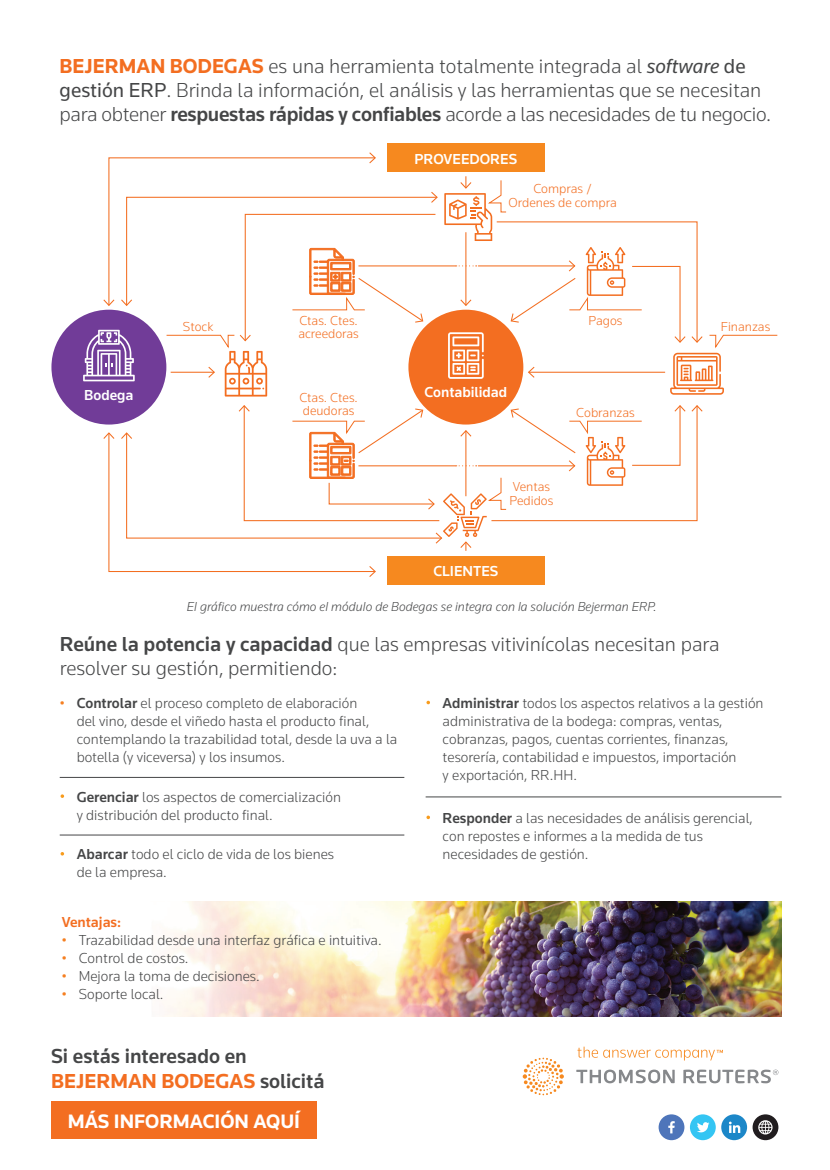
<style>
.page{position:relative;width:830px;height:1170px;background:#fff}
.page>*{position:absolute;margin:0;border:0;box-sizing:border-box;transform-origin:0 0}
.t1{font:300 21px/24px "Knowledge";color:#454647}
.t2{font:500 21px/25.5px "Knowledge";color:#454647}
.t3{font:700 20.25px "Knowledge";color:#fff}
.t4{font:300 15px/18px "Knowledge";color:#454647}
.t5{font:500 15px "Knowledge";color:#fff}
.t6{font:500 15px "Knowledge";color:#f36e21}
.t7{font:300 13.5px/13.5px "Knowledge";color:#f36e21}
.t8{font:italic 300 13.5px "Knowledge";color:#454647}
.s1{font-weight:700;color:#f36e21}
.s2{font-weight:400;font-style:italic}
.s3{font-weight:400}
.s4{font-weight:500}
.s5{font-size:14.25px;color:#f57f21}
.s6{color:#fff}
</style>
<div class="page">
<img style="left:165px;top:901px;width:616px;height:115px">
<svg style="left:522px;top:1046px;width:256px;height:49px"></svg>
<div style="left:387px;top:143px;width:157px;height:29px;background:#f6891f"></div>
<div style="left:387px;top:556px;width:157px;height:29px;background:#f6891f"></div>
<div style="left:51px;top:310px;width:115px;height:114px;background:#713c98;border-radius:50%"></div>
<div style="left:408px;top:310px;width:115px;height:114px;background:#f36e21;border-radius:50%"></div>
<svg style="left:108px;top:157px;width:260px;height:34px"></svg>
<svg style="left:368px;top:152px;width:8px;height:12px"></svg>
<hr style="left:358px;top:265px;width:97px;height:1px;background:#f36e21">
<hr style="left:60px;top:777px;width:344px;height:1px;background:#454647">
<hr style="left:60px;top:834px;width:344px;height:1px;background:#454647">
<hr style="left:425px;top:796px;width:356px;height:1px;background:#454647">
<svg style="left:83px;top:191px;width:355px;height:205px"></svg>
<svg style="left:444px;top:176px;width:333px;height:218px"></svg>
<svg style="left:102px;top:404px;width:601px;height:174px"></svg>
<div style="left:51px;top:1101px;width:265px;height:37px;background:#f36e21"></div>
<div style="left:658px;top:1114px;width:26px;height:26px;background:#4e75ba;border-radius:50%"></div>
<svg style="left:668px;top:1121px;width:6px;height:12px"></svg>
<div style="left:689px;top:1114px;width:26px;height:26px;background:#34c5f3;border-radius:50%"></div>
<svg style="left:697px;top:1122px;width:12px;height:10px"></svg>
<div style="left:721px;top:1114px;width:25px;height:26px;background:#1c87c8;border-radius:50%"></div>
<svg style="left:729px;top:1121px;width:11px;height:11px"></svg>
<div style="left:752px;top:1114px;width:26px;height:26px;background:#211d1f;border-radius:50%"></div>
<svg style="left:758px;top:1120px;width:14px;height:14px"></svg>
<p class="t1" style="left:60px;top:54px;width:713px"><span class="s1">BEJERMAN BODEGAS</span> es una herramienta totalmente integrada al <span class="s2">software</span> <span class="s3">de gestión ERP</span>. Brinda la información, el análisis y las herramientas que se necesitan para obtener <span class="s4">respuestas rápidas y confiables</span> acorde a las necesidades de tu negocio.</p>
<p class="t5" style="left:414px;top:149px;width:104px">PROVEEDORES</p>
<p class="t7" style="left:508px;top:182px;width:110px;text-align:center">Compras /<br>Ordenes de compra</p>
<p class="t7" style="left:298px;top:313px;width:62px">Ctas. Ctes. acreedoras</p>
<p class="t7" style="left:588px;top:313px;width:35px">Pagos</p>
<p class="t7" style="left:183px;top:319px;width:32px">Stock</p>
<p class="t7" style="left:720px;top:319px;width:51px">Finanzas</p>
<p class="t5" style="left:84px;top:386px;width:51px">Bodega</p>
<p class="t5" style="left:424px;top:383px;width:84px">Contabilidad</p>
<p class="t7" style="left:299px;top:390px;width:60px">Ctas. Ctes. deudoras</p>
<p class="t7" style="left:576px;top:405px;width:60px">Cobranzas</p>
<p class="t7" style="left:509px;top:480px;width:45px">Ventas<br>Pedidos</p>
<p class="t5" style="left:433px;top:562px;width:67px">CLIENTES</p>
<p class="t8" style="left:187px;top:598px;width:471px">El gráfico muestra cómo el módulo de Bodegas se integra con la solución Bejerman ERP.</p>
<h1 class="t1" style="left:60px;top:631px;width:661px"><span class="s4">Reúne la potencia y capacidad</span> que las empresas vitivinícolas necesitan para resolver su gestión, permitiendo:</h1>
<p class="t4" style="left:77px;top:693px;width:322px;text-indent:-17px"><span class="s5">•</span> <span class="s4">Controlar</span> el proceso completo de elaboración<br>del vino, desde el viñedo hasta el producto final, contemplando la trazabilidad total, desde la uva a la botella (y viceversa) y los insumos.</p>
<p class="t4" style="left:442px;top:693px;width:322px;text-indent:-17px"><span class="s6">•</span> <span class="s4">Administrar</span> todos los aspectos relativos a la gestión administrativa de la bodega: compras, ventas, cobranzas, pagos, cuentas corrientes, finanzas, tesorería, contabilidad e impuestos, importación<br>y exportación, RR.HH.</p>
<p class="t4" style="left:442px;top:808px;width:311px;text-indent:-17px"><span class="s6">•</span> <span class="s4">Responder</span> a las necesidades de análisis gerencial, con repostes e informes a la medida de tus necesidades de gestión.</p>
<p class="t4" style="left:77px;top:787px;width:265px;text-indent:-17px"><span class="s6">•</span> <span class="s4">Gerenciar</span> los aspectos de comercialización y distribución del producto final.</p>
<p class="t4" style="left:77px;top:844px;width:259px;text-indent:-17px"><span class="s6">•</span> <span class="s4">Abarcar</span> todo el ciclo de vida de los bienes de la empresa.</p>
<p class="t6" style="left:62px;top:912px;width:61px">Ventajas:</p>
<p class="t4" style="left:62px;top:930px;width:321px"><span class="s5">•</span> Trazabilidad desde una interfaz gráfica e intuitiva.</p>
<p class="t4" style="left:62px;top:948px;width:128px"><span class="s5">•</span> Control de costos.</p>
<p class="t4" style="left:62px;top:966px;width:199px"><span class="s5">•</span> Mejora la toma de decisiones.</p>
<p class="t4" style="left:62px;top:984px;width:103px"><span class="s5">•</span> Soporte local.</p>
<h1 class="t2" style="left:51px;top:1042px;width:275px">Si estás interesado en<br><span class="s1">BEJERMAN BODEGAS</span> solicitá</h1>
<h2 class="t3" style="left:68px;top:1108px;width:234px">MÁS INFORMACIÓN AQUÍ</h2>
</div>
